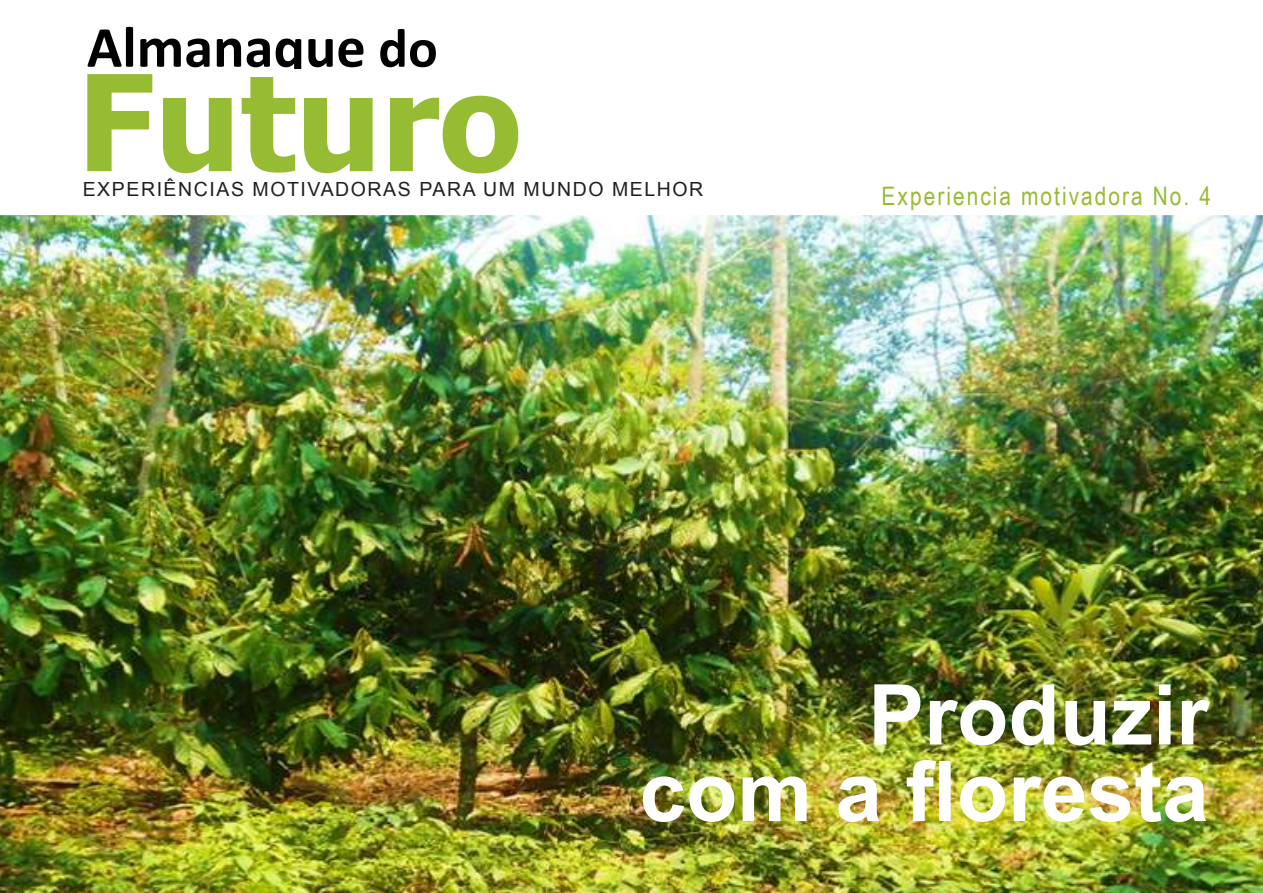
<style>
.page{position:relative;width:1263px;height:893px;background:#fff}
.page>*{position:absolute;margin:0;border:0;box-sizing:border-box;transform-origin:0 0}
.t1{font:700 133.5px "Tahoma";color:#96bc33}
.t2{font:700 84px/76.5px "Arial";color:#fff;text-align:right}
.t3{font:700 58.5px "Calibri";color:#000}
.t4{font:25.5px "Arial Narrow";letter-spacing:.08em;color:#96bc33}
.t5{font:19.5px "Arial";letter-spacing:.08em;color:#231f20}
.s1{font-size:55.5px}
</style>
<div class="page">
<img style="left:0;top:215px;width:1263px;height:678px">
<h3 class="t3" style="left:85px;top:8px;width:290px">Mensajes al</h3>
<h3 class="t3" style="left:87px;top:10px;width:352px">Almanaque <span class="s1">do</span></h3>
<h1 class="t1" style="left:77px;top:29px;width:446px">Futuro</h1>
<p class="t5" style="left:83px;top:176px;width:622px">EXPERIÊNCIAS MOTIVADORAS PARA UM MUNDO MELHOR</p>
<h3 class="t4" style="left:881px;top:177px;width:331px">Experiencia motivadora No. 4</h3>
<h2 class="t2" style="left:639px;top:679px;width:571px">Produzir<br>com a floresta</h2>
</div>
